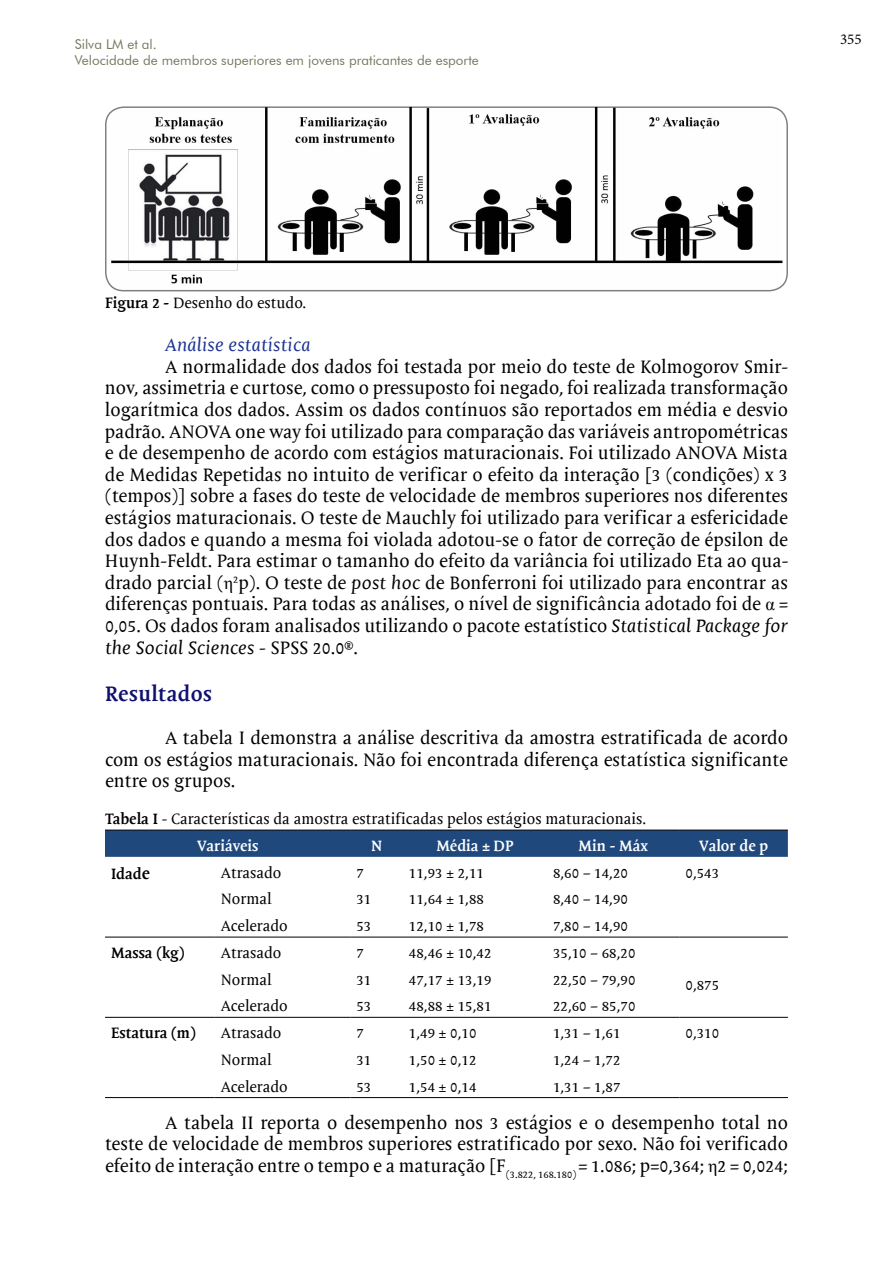
<style>
.page{position:relative;width:893px;height:1263px;background:#fff}
.page>*{position:absolute;margin:0;border:0;box-sizing:border-box;transform-origin:0 0}
.t1{font:700 21px "Mantika Book W01";letter-spacing:.02em;color:#101070}
.t2{font:18px/21.6px "Mantika Book W01";color:#000;text-align:justify}
.t3{font:italic 18px "Mantika Book W01";color:#1c3292}
.t4{font:15px/27.2px "Mantika Book W01";color:#000}
.t5{font:700 15px "Mantika Book W01";color:#000}
.t6{font:700 15px "Mantika Book W01";color:#fff}
.t7{font:15px "Minion Pro";color:#000}
.t8{font:13.5px/16.2px "Futura BT";color:#272b00}
.s1{font-weight:700}
.s2{font-family:"Times New Roman"}
.s3{font-style:italic}
.s4{font-weight:700;color:#fff}
.s5{font-size:16.5px}
</style>
<div class="page">
<img style="left:110px;top:109px;width:672px;height:183px">
<div style="left:105px;top:831px;width:683px;height:26px;background:#1f497d"></div>
<hr style="left:105px;top:830px;width:110px;height:1px;background:#000">
<hr style="left:215px;top:830px;width:135px;height:1px;background:#000">
<hr style="left:350px;top:830px;width:53px;height:1px;background:#000">
<hr style="left:403px;top:830px;width:144px;height:1px;background:#000">
<hr style="left:547px;top:830px;width:132px;height:1px;background:#000">
<hr style="left:679px;top:830px;width:109px;height:1px;background:#000">
<hr style="left:215px;top:937px;width:135px;height:1px;background:#000">
<hr style="left:350px;top:937px;width:53px;height:1px;background:#000">
<hr style="left:403px;top:937px;width:144px;height:1px;background:#000">
<hr style="left:547px;top:937px;width:132px;height:1px;background:#000">
<hr style="left:105px;top:1017px;width:110px;height:1px;background:#000">
<hr style="left:105px;top:1097px;width:110px;height:1px;background:#000">
<hr style="left:215px;top:1017px;width:135px;height:1px;background:#000">
<hr style="left:350px;top:1017px;width:53px;height:1px;background:#000">
<hr style="left:403px;top:1017px;width:144px;height:1px;background:#000">
<hr style="left:547px;top:1017px;width:132px;height:1px;background:#000">
<hr style="left:679px;top:1017px;width:109px;height:1px;background:#000">
<hr style="left:679px;top:1097px;width:109px;height:1px;background:#000">
<hr style="left:215px;top:1097px;width:135px;height:1px;background:#000">
<hr style="left:350px;top:1097px;width:53px;height:1px;background:#000">
<hr style="left:403px;top:1097px;width:144px;height:1px;background:#000">
<hr style="left:547px;top:1097px;width:132px;height:1px;background:#000">
<hr style="left:105px;top:937px;width:110px;height:1px;background:#000">
<hr style="left:679px;top:937px;width:109px;height:1px;background:#000">
<div style="left:105px;top:106px;width:683px;height:185px;border:2px solid #000;border-radius:18px"></div>
<p class="t8" style="left:75px;top:36px;width:405px">Silva LM et al.<br>Velocidade de membros superiores em jovens praticantes de esporte</p>
<p class="t7" style="left:840px;top:29px;width:23px">355</p>
<p class="t4" style="left:105px;top:289px;width:203px"><span class="s1">Figura 2 -</span> Desenho do estudo.</p>
<p class="t3" style="left:165px;top:334px;width:147px">Análise estatística</p>
<p class="t2" style="left:105px;top:356px;width:685px;text-indent:60px">A normalidade dos dados foi testada por meio do teste de Kolmogorov Smir&shy;nov, assimetria e curtose, como o pressuposto foi negado, foi realizada transformação logarítmica dos dados. Assim os dados contínuos são reportados em média e desvio padrão. ANOVA one way foi utilizado para comparação das variáveis antropométricas e de desempenho de acordo com estágios maturacionais. Foi utilizado ANOVA Mista de Medidas Repetidas no intuito de verificar o efeito da interação [3 (condições) x 3 (tempos)] sobre a fases do teste de velocidade de membros superiores nos diferentes estágios maturacionais. O teste de Mauchly foi utilizado para verificar a esfericidade dos dados e quando a mesma foi violada adotou-se o fator de correção de épsilon de Huynh-Feldt. Para estimar o tamanho do efeito da variância foi utilizado Eta ao qua&shy;drado parcial (<span class="s2">η</span><sup>2</sup>p). O teste de <span class="s3">post hoc</span> de Bonferroni foi utilizado para encontrar as diferenças pontuais. Para todas as análises, o nível de significância adotado foi de <span class="s2">α</span> = 0,05. Os dados foram analisados utilizando o pacote estatístico <span class="s3">Statistical Package for the Social Sciences</span> - SPSS 20.0®.</p>
<p class="t1" style="left:105px;top:681px;width:108px">Resultados</p>
<p class="t2" style="left:105px;top:727px;width:684px;text-indent:60px">A tabela I demonstra a análise descritiva da amostra estratificada de acordo com os estágios maturacionais. Não foi encontrada diferença estatística significante entre os grupos.</p>
<p class="t4" style="left:197px;top:805px;width:450px;text-indent:-92px"><span class="s1">Tabela I</span> - Características da amostra estratificadas pelos estágios maturacionais.<br><span class="s4">Variáveis</span></p>
<p class="t6" style="left:371px;top:837px;width:13px">N</p>
<p class="t6" style="left:436px;top:837px;width:79px">Média ± DP</p>
<p class="t6" style="left:579px;top:837px;width:71px">Min - Máx</p>
<p class="t6" style="left:699px;top:837px;width:71px">Valor de p</p>
<p class="t5" style="left:111px;top:865px;width:40px">Idad<span class="s5">e</span></p>
<p class="t4" style="left:221px;top:859px;width:62px">Atrasado</p>
<p class="t4" style="left:356px;top:859px;width:9px">7</p>
<p class="t4" style="left:409px;top:859px;width:76px">11,93 ± 2,11</p>
<p class="t4" style="left:553px;top:859px;width:76px">8,60 – 14,20</p>
<p class="t4" style="left:685px;top:859px;width:35px">0,543</p>
<p class="t4" style="left:221px;top:886px;width:53px">Normal</p>
<p class="t4" style="left:356px;top:886px;width:16px">31</p>
<p class="t4" style="left:409px;top:886px;width:76px">11,64 ± 1,88</p>
<p class="t4" style="left:553px;top:886px;width:76px">8,40 – 14,90</p>
<p class="t4" style="left:221px;top:912px;width:68px">Acelerado</p>
<p class="t4" style="left:356px;top:912px;width:16px">53</p>
<p class="t4" style="left:409px;top:912px;width:76px">12,10 ± 1,78</p>
<p class="t4" style="left:553px;top:912px;width:76px">7,80 – 14,90</p>
<p class="t5" style="left:111px;top:944px;width:75px">Massa (kg)</p>
<p class="t4" style="left:221px;top:939px;width:62px">Atrasado</p>
<p class="t4" style="left:356px;top:939px;width:9px">7</p>
<p class="t4" style="left:409px;top:939px;width:84px">48,46 ± 10,42</p>
<p class="t4" style="left:553px;top:939px;width:84px">35,10 – 68,20</p>
<p class="t4" style="left:221px;top:966px;width:53px">Normal</p>
<p class="t4" style="left:685px;top:971px;width:35px">0,875</p>
<p class="t4" style="left:356px;top:966px;width:16px">31</p>
<p class="t4" style="left:409px;top:966px;width:84px">47,17 ± 13,19</p>
<p class="t4" style="left:553px;top:966px;width:84px">22,50 – 79,90</p>
<p class="t4" style="left:221px;top:993px;width:68px">Acelerado</p>
<p class="t4" style="left:356px;top:993px;width:16px">53</p>
<p class="t4" style="left:409px;top:993px;width:84px">48,88 ± 15,81</p>
<p class="t4" style="left:553px;top:993px;width:84px">22,60 – 85,70</p>
<p class="t5" style="left:111px;top:1024px;width:86px">Estatura (m)</p>
<p class="t4" style="left:221px;top:1019px;width:62px">Atrasado</p>
<p class="t4" style="left:356px;top:1019px;width:9px">7</p>
<p class="t4" style="left:409px;top:1019px;width:69px">1,49 ± 0,10</p>
<p class="t4" style="left:553px;top:1019px;width:69px">1,31 – 1,61</p>
<p class="t4" style="left:685px;top:1019px;width:35px">0,310</p>
<p class="t4" style="left:221px;top:1046px;width:53px">Normal</p>
<p class="t4" style="left:356px;top:1046px;width:16px">31</p>
<p class="t4" style="left:409px;top:1046px;width:69px">1,50 ± 0,12</p>
<p class="t4" style="left:553px;top:1046px;width:69px">1,24 – 1,72</p>
<p class="t4" style="left:221px;top:1073px;width:68px">Acelerado</p>
<p class="t4" style="left:356px;top:1073px;width:16px">53</p>
<p class="t4" style="left:409px;top:1073px;width:69px">1,54 ± 0,14</p>
<p class="t4" style="left:553px;top:1073px;width:69px">1,31 – 1,87</p>
<p class="t2" style="left:105px;top:1112px;width:684px;text-indent:60px">A tabela II reporta o desempenho nos 3 estágios e o desempenho total no teste de velocidade de membros superiores estratificado por sexo. Não foi verificado efeito de interação entre o tempo e a maturação [F<sub>(3.822,</sub> <sub>168.180)</sub> = 1.086; p=0,364; <span class="s2">η</span>2 = 0,024;</p>
</div>
